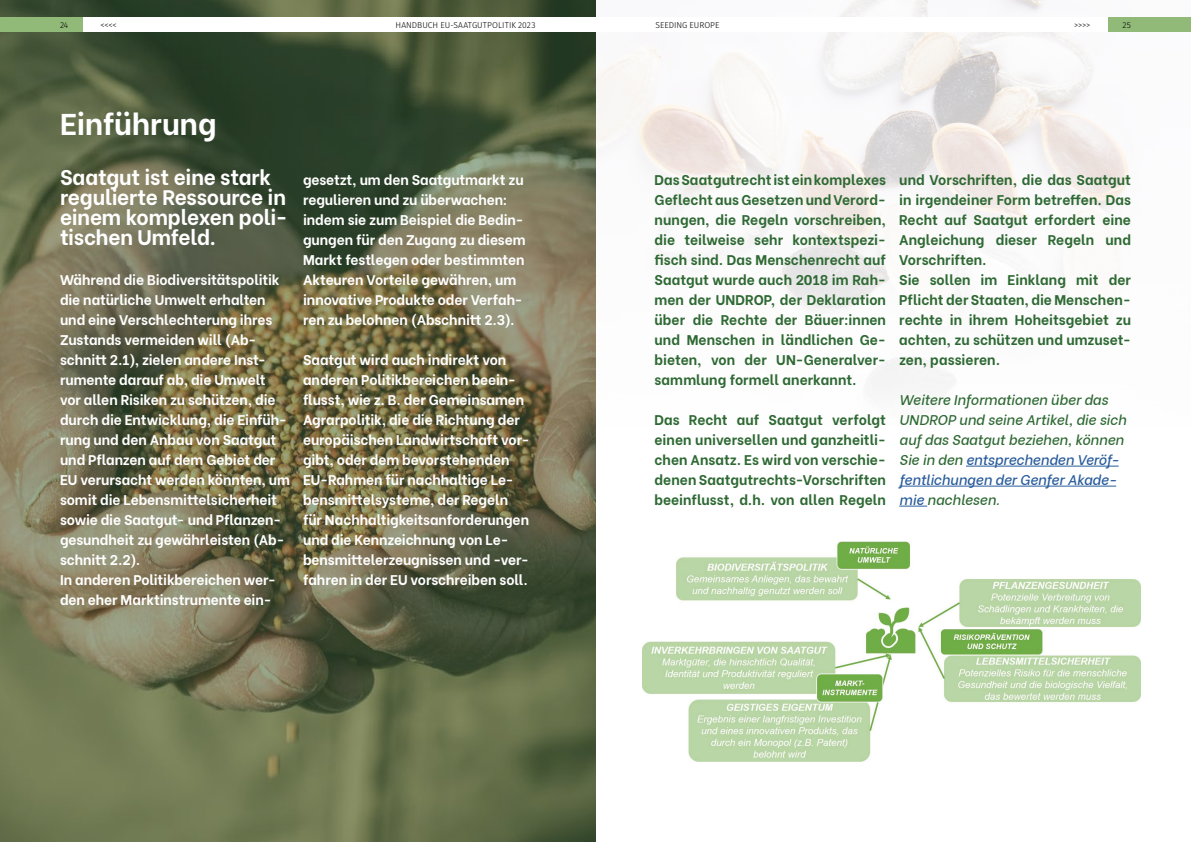
<style>
.page{position:relative;width:1191px;height:842px;background:#fff}
.page>*{position:absolute;margin:0;border:0;box-sizing:border-box;transform-origin:0 0}
.t1{font:700 30px "Be Vietnam";color:#fff}
.t2{font:700 21px/20px "Be Vietnam";letter-spacing:-.01em;color:#fff}
.t3{font:700 14px/20px "Be Vietnam";letter-spacing:-.005em;color:#fff}
.t4{font:700 14px/20px "Be Vietnam";letter-spacing:.005em;color:#2e6933;text-align:justify}
.t5{font:italic 500 14px/20px "Be Vietnam";letter-spacing:-.005em;color:#2e6933}
.t6{font:300 8.5px "Fira Sans";color:#000}
.s1{color:#275b9b}
</style>
<div class="page">
<img style="left:595px;top:0;width:534px;height:425px">
<hr style="left:966px;top:466px;width:152px;height:1px;background:#275b9b">
<hr style="left:899px;top:486px;width:217px;height:1px;background:#275b9b">
<svg style="left:899px;top:506px;width:28px;height:1px"></svg>
<img style="left:642px;top:541px;width:498px;height:221px">
<img style="left:0;top:0;width:595px;height:842px">
<div style="left:0;top:17px;width:83px;height:15px;background:#91ba79"></div>
<div style="left:1108px;top:17px;width:83px;height:15px;background:#91ba79"></div>
<div style="left:83px;top:17px;width:512px;height:15px;background:#fff"></div>
<div style="left:595px;top:17px;width:513px;height:15px;background:#fff"></div>
<p class="t6" style="left:60px;top:19px;width:10px">24</p>
<p class="t6" style="left:101px;top:19px;width:18px">&lt;&lt;&lt;&lt;</p>
<p class="t6" style="left:395px;top:19px;width:141px">HANDBUCH EU-SAATGUTPOLITIK 2023</p>
<p class="t6" style="left:655px;top:19px;width:65px">SEEDING EUROPE</p>
<p class="t6" style="left:1074px;top:19px;width:18px">&gt;&gt;&gt;&gt;</p>
<p class="t6" style="left:1122px;top:19px;width:10px">25</p>
<h1 class="t1" style="left:60px;top:99px;width:158px">Einführung</h1>
<h2 class="t2" style="left:60px;top:165px;width:229px">Saatgut ist eine stark regulierte Ressource in einem komplexen poli&shy;tischen Umfeld.</h2>
<p class="t3" style="left:60px;top:268px;width:232px">Während die Biodiversitätspolitik die natürliche Umwelt erhalten und eine Verschlechterung ihres<br>Zustands vermeiden will (Ab&shy;schnitt 2.1), zielen andere Inst&shy;rumente darauf ab, die Umwelt vor allen Risiken zu schützen, die durch die Entwicklung, die Einfüh&shy;rung und den Anbau von Saatgut und Pflanzen auf dem Gebiet der<br>EU verursacht werden könnten, um somit die Lebensmittelsicherheit sowie die Saatgut- und Pflanzen&shy;gesundheit zu gewährleisten (Ab&shy;schnitt 2.2).<br>In anderen Politikbereichen wer&shy;den eher Marktinstrumente ein-</p>
<p class="t3" style="left:303px;top:168px;width:224px">gesetzt, um den Saatgutmarkt zu regulieren und zu überwachen: indem sie zum Beispiel die Bedin&shy;gungen für den Zugang zu diesem<br>Markt festlegen oder bestimmten<br>Akteuren Vorteile gewähren, um innovative Produkte oder Verfah&shy;ren zu belohnen (Abschnitt 2.3).</p>
<p class="t3" style="left:303px;top:349px;width:228px">Saatgut wird auch indirekt von anderen Politikbereichen beein&shy;flusst, wie z. B. der Gemeinsamen Agrarpolitik, die die Richtung der europäischen Landwirtschaft vor&shy;gibt, oder dem bevorstehenden EU-Rahmen für nachhaltige Le&shy;bensmittelsysteme, der Regeln für Nachhaltigkeitsanforderungen und die Kennzeichnung von Le&shy;bensmittelerzeugnissen und -ver&shy;fahren in der EU vorschreiben soll.</p>
<p class="t4" style="left:654px;top:168px;width:233px">Das Saatgutrecht ist ein komplexes Geflecht aus Gesetzen und Verord&shy;nungen, die Regeln vorschreiben, die teilweise sehr kontextspezi&shy;fisch sind. Das Menschenrecht auf Saatgut wurde auch 2018 im Rah&shy;men der UNDROP, der Deklaration über die Rechte der Bäuer:innen und Menschen in ländlichen Ge&shy;bieten, von der UN-Generalver&shy;sammlung formell anerkannt.</p>
<p class="t4" style="left:654px;top:409px;width:233px">Das Recht auf Saatgut verfolgt einen universellen und ganzheitli&shy;chen Ansatz. Es wird von verschie&shy;denen Saatgutrechts-Vorschriften beeinflusst, d.h. von allen Regeln</p>
<p class="t4" style="left:899px;top:168px;width:233px;text-align:left">und Vorschriften, die das Saatgut in irgendeiner Form betreffen. Das<br>Recht auf Saatgut erfordert eine<br>Angleichung dieser Regeln und<br>Vorschriften.<br>Sie sollen im Einklang mit der<br>Pflicht der Staaten, die Menschen&shy;rechte in ihrem Hoheitsgebiet zu achten, zu schützen und umzuset&shy;zen, passieren.</p>
<p class="t5" style="left:899px;top:389px;width:228px">Weitere Informationen über das<br>UNDROP und seine Artikel, die sich auf das Saatgut beziehen, können<br>Sie in den <span class="s1">entsprechenden Veröf&shy;fentlichungen der Genfer Akade&shy;mie</span> nachlesen.</p>
</div>
